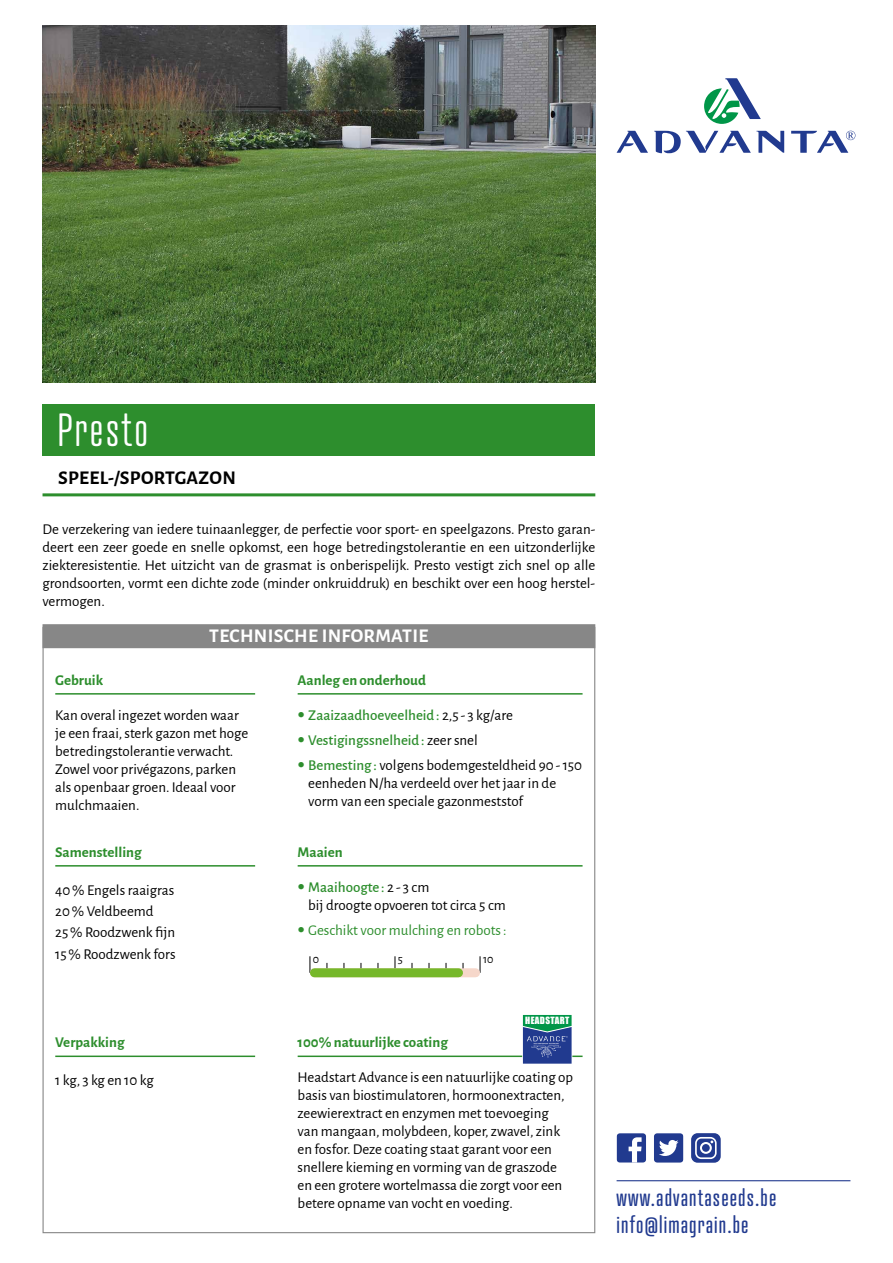
<style>
.page{position:relative;width:893px;height:1263px;background:#fff}
.page>*{position:absolute;margin:0;border:0;box-sizing:border-box;transform-origin:0 0}
.t1{font:300 45px "Atrament";letter-spacing:.05em;color:#fff}
.t2{font:22.35px/26.7px "Atrament";letter-spacing:.05em;color:#213a8f}
.t3{font:700 19.5px "Alegreya Sans";letter-spacing:.015em;color:#fff}
.t4{font:700 19.5px "Alegreya Sans";letter-spacing:.015em;color:#000}
.t5{font:15px/18px "Alegreya Sans";color:#000}
.t6{font:700 15px "Alegreya Sans";color:#2d8e2d}
.t7{font:500 15px "Alegreya Sans";color:#2d8e2d}
.t8{font:15px "Alegreya Sans";color:#2d8e2d}
.t9{font:12px "Alegreya Sans";color:#000}
.t10{font:9.15px "Impact";letter-spacing:.04em;color:#fff}
.s1{font-family:"Helvetica Neue LT Std";font-weight:400}
.s2{font-weight:400;color:#000}
.s3{font-family:"Helvetica Neue LT Std";color:#2d8e2d}
.s4{font-weight:500;color:#2d8e2d}
.s5{font-family:"Helvetica Neue LT Std"}
</style>
<div class="page">
<div style="left:43px;top:624px;width:552px;height:24px;background:#878787"></div>
<div style="left:43px;top:404px;width:552px;height:51px;background:#2d8e2d"></div>
<hr style="left:43px;top:493px;width:552px;height:3px;background:#2d8e2d">
<hr style="left:298px;top:693px;width:285px;height:2px;background:#2d8e2d">
<hr style="left:298px;top:865px;width:285px;height:1px;background:#2d8e2d">
<hr style="left:298px;top:1055px;width:285px;height:2px;background:#2d8e2d">
<hr style="left:55px;top:693px;width:200px;height:2px;background:#2d8e2d">
<hr style="left:55px;top:865px;width:200px;height:1px;background:#2d8e2d">
<hr style="left:55px;top:1055px;width:200px;height:2px;background:#2d8e2d">
<svg style="left:522px;top:1015px;width:50px;height:49px;background:#2d6686"></svg>
<svg style="left:310px;top:956px;width:1px;height:17px"></svg>
<svg style="left:395px;top:956px;width:1px;height:12px"></svg>
<svg style="left:480px;top:956px;width:1px;height:17px"></svg>
<svg style="left:458px;top:968px;width:17px;height:9px"></svg>
<div style="left:314px;top:968px;width:144px;height:9px;background:#76b82a"></div>
<svg style="left:617px;top:1133px;width:29px;height:30px"></svg>
<svg style="left:654px;top:1133px;width:29px;height:30px"></svg>
<div style="left:691px;top:1133px;width:30px;height:30px;background:#213a8f;border-radius:6px"></div>
<svg style="left:695px;top:1137px;width:22px;height:22px"></svg>
<hr style="left:617px;top:1180px;width:233px;height:1px;background:#213a8f">
<svg style="left:617px;top:131px;width:31px;height:22px"></svg>
<svg style="left:654px;top:131px;width:130px;height:22px"></svg>
<svg style="left:704px;top:78px;width:57px;height:46px"></svg>
<svg style="left:791px;top:131px;width:64px;height:22px"></svg>
<img style="left:43px;top:26px;width:552px;height:357px">
<h1 class="t1" style="left:58px;top:403px;width:92px">Presto</h1>
<h3 class="t4" style="left:58px;top:463px;width:179px">SPEEL-/SPORTGAZON</h3>
<p class="t5" style="left:43px;top:519px;width:554px;text-align:justify">De verzekering van iedere tuinaanlegger, de perfectie voor sport- en speelgazons. Presto garan&shy;deert een zeer goede en snelle opkomst, een hoge betredingstolerantie en een uitzonderlijke ziekteresistentie. Het uitzicht van de grasmat is onberispelijk. Presto vestigt zich snel op alle grondsoorten, vormt een dichte zode (minder onkruiddruk) en beschikt over een hoog herstel&shy;vermogen.</p>
<h3 class="t3" style="left:209px;top:622px;width:221px">TECHNISCHE INFORMATIE</h3>
<p class="t6" style="left:55px;top:669px;width:49px">Gebruik</p>
<p class="t5" style="left:55px;top:705px;width:195px">Kan overal ingezet worden waar je een fraai, sterk gazon met hoge betredingstolerantie verwacht.<br>Zowel voor privégazons, parken als openbaar groen. Ideaal voor mulchmaaien.</p>
<p class="t6" style="left:55px;top:841px;width:88px">Samenstelling</p>
<p class="t5" style="left:55px;top:879px;width:122px;line-height:21.3px">40% Engels raaigras<br>20% Veldbeemd<br>25 % Roodzwenk fijn<br>15% Roodzwenk fors</p>
<p class="t6" style="left:55px;top:1031px;width:71px">Verpakking</p>
<p class="t5" style="left:55px;top:1071px;width:100px">1 kg, 3 kg en 10 kg</p>
<p class="t6" style="left:298px;top:669px;width:130px">Aanleg en onderhoud</p>
<p class="t7" style="left:298px;top:704px;width:217px"><span class="s1">•</span> Zaaizaadhoeveelheid: <span class="s2">2,5 - 3 kg/are</span></p>
<p class="t7" style="left:298px;top:729px;width:182px"><span class="s1">•</span> Vestigingssnelheid: <span class="s2">zeer snel</span></p>
<p class="t5" style="left:308px;top:755px;width:275px;text-indent:-11px"><span class="s3">•</span> <span class="s4">Bemesting :</span> volgens bodemgesteldheid 90 - 150 eenheden N/ha verdeeld over het jaar in de vorm van een speciale gazonmeststof</p>
<p class="t6" style="left:298px;top:841px;width:47px">Maaien</p>
<p class="t5" style="left:308px;top:877px;width:199px;text-indent:-11px"><span class="s3">•</span> <span class="s4">Maaihoogte :</span> 2 - 3 cm<br>bij droogte opvoeren tot circa 5 cm</p>
<p class="t8" style="left:298px;top:920px;width:210px"><span class="s5">•</span> Geschikt voor mulching en robots:</p>
<p class="t9" style="left:313px;top:951px;width:8px">0</p>
<p class="t9" style="left:398px;top:951px;width:7px">5</p>
<p class="t9" style="left:483px;top:951px;width:12px">10</p>
<p class="t10" style="left:525px;top:1015px;width:46px">HEADSTART</p>
<p class="t6" style="left:298px;top:1031px;width:152px">100% natuurlijke coating</p>
<p class="t5" style="left:298px;top:1067px;width:277px">Headstart Advance is een natuurlijke coating op basis van biostimulatoren, hormoonextracten, zeewierextract en enzymen met toevoeging van mangaan, molybdeen, koper, zwavel, zink en fosfor. Deze coating staat garant voor een snellere kieming en vorming van de graszode en een grotere wortelmassa die zorgt voor een betere opname van vocht en voeding.</p>
<h2 class="t2" style="left:617px;top:1185px;width:161px">www.advantaseeds.be info@limagrain.be</h2>
</div>
